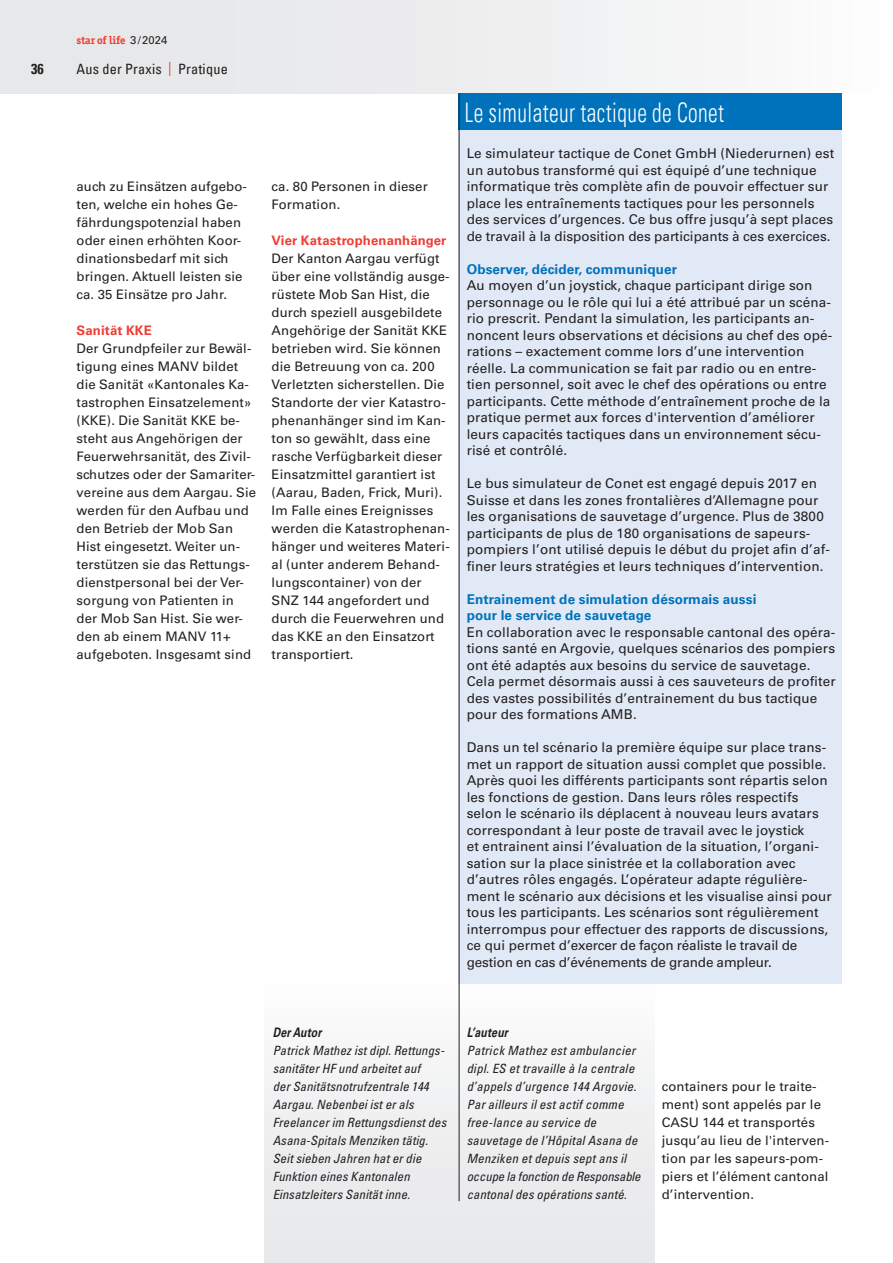
<style>
.page{position:relative;width:893px;height:1263px;background:#fff}
.page>*{position:absolute;margin:0;border:0;box-sizing:border-box;transform-origin:0 0}
.Headline_18p_d{font:300 condensed 27px "Univers LT Pro";letter-spacing:.02em;color:#fff;scale:.8 1}
.t1{font:condensed 14.25px "Univers LT Pro";letter-spacing:.015em;color:#231f20}
.t2{font:700 condensed 14.25px "Univers LT Pro";color:#231f20}
.Lauftext_f{font:13.5px/16.5px "Univers LT Pro 55 Roman";letter-spacing:.01em;color:#231f20}
.Zwischentitel_f{font:700 13.5px/16.5px "Univers LT Pro 65";letter-spacing:.01em;color:#0072bc}
.Lauftext_d{font:13.2px/18px "Univers LT Pro 55 Roman";letter-spacing:.01em;color:#231f20}
.Lauftext_f-2{font:13.2px/18px "Univers LT Pro 55 Roman";letter-spacing:.01em;color:#231f20}
.Zwischentitel_d{font:700 13.2px "Univers LT Pro 65";letter-spacing:.01em;color:#ee3e34}
.Autor_d_Ende_bold_kursiv_libü{font:italic 700 13.2px "Univers LT Pro 65";color:#231f20;scale:.8 1}
.Autoren_f_Ende_libü{font:italic condensed 12.75px/18px "Univers LT Pro";letter-spacing:.02em;color:#231f20}
.Autoren_d_Ende_libü{font:italic condensed 12.75px/18px "Univers LT Pro";letter-spacing:.01em;color:#231f20}
.t3{font:700 11.25px "Officina Serif ITC Pro";color:#ee3e34}
.s1{font-family:"Univers LT Pro 55 Roman";font-weight:400;color:#231f20}
.s2{color:#ee3e34}
</style>
<div class="page">
<div style="left:0;top:0;width:893px;height:94px;background:linear-gradient(to right,#e3e4e5,#fbfbfb)"></div>
<div style="left:264px;top:981px;width:390px;height:282px;background:linear-gradient(to right,#f0f1f2,#f0f0f1)"></div>
<div style="left:459px;top:130px;width:383px;height:853px;background:#e1e9f6"></div>
<div style="left:459px;top:94px;width:383px;height:36px;background:#0072bc"></div>
<hr style="left:459px;top:94px;width:1px;height:1107px;background:#231f20">
<p class="t2" style="left:31px;top:61px;width:14px">36</p>
<p class="t3" style="left:77px;top:34px;width:92px">star of life <span class="s1">3/2024</span></p>
<p class="t1" style="left:77px;top:60px;width:153px">Aus der Praxis <span class="s2">|</span> Pratique</p>
<p class="Lauftext_d" style="left:77px;top:177px;width:171px">auch zu Einsätzen aufgebo&shy;ten, welche ein hohes Ge&shy;fährdungspotenzial haben oder einen erhöhten Koor&shy;dinationsbedarf mit sich bringen. Aktuell leisten sie ca. 35 Einsätze pro Jahr.</p>
<p class="Zwischentitel_d" style="left:77px;top:321px;width:77px">Sanität KKE</p>
<p class="Lauftext_d" style="left:77px;top:339px;width:181px">Der Grundpfeiler zur Bewäl&shy;tigung eines MANV bildet die Sanität «Kantonales Ka&shy;tastrophen Einsatzelement» (KKE). Die Sanität KKE be&shy;steht aus Angehörigen der<br>Feuerwehrsanität, des Zivil&shy;schutzes oder der Samariter&shy;vereine aus dem Aargau. Sie werden für den Aufbau und den Betrieb der Mob San<br>Hist eingesetzt. Weiter un&shy;terstützen sie das Rettungs&shy;dienstpersonal bei der Ver&shy;sorgung von Patienten in der Mob San Hist. Sie wer&shy;den ab einem MANV 11+ aufgeboten. Insgesamt sind</p>
<p class="Lauftext_d" style="left:272px;top:177px;width:158px">ca. 80 Personen in dieser<br>Formation.</p>
<p class="Zwischentitel_d" style="left:272px;top:231px;width:176px">Vier Katastrophenanhänger</p>
<p class="Lauftext_d" style="left:272px;top:249px;width:180px">Der Kanton Aargau verfügt über eine vollständig ausge&shy;rüstete Mob San Hist, die durch speziell ausgebildete<br>Angehörige der Sanität KKE betrieben wird. Sie können die Betreuung von ca. 200<br>Verletzten sicherstellen. Die<br>Standorte der vier Katastro&shy;phenanhänger sind im Kan&shy;ton so gewählt, dass eine rasche Verfügbarkeit dieser<br>Einsatzmittel garantiert ist (Aarau, Baden, Frick, Muri).<br>Im Falle eines Ereignisses werden die Katastrophenan&shy;hänger und weiteres Materi&shy;al (unter anderem Behand&shy;lungscontainer) von der<br>SNZ 144 angefordert und durch die Feuerwehren und das KKE an den Einsatzort transportiert.</p>
<p class="Headline_18p_d" style="left:465px;top:94px;width:326px">Le simulateur tactique de Conet</p>
<p class="Lauftext_f" style="left:467px;top:145px;width:369px">Le simulateur tactique de Conet GmbH (Niederurnen) est un autobus transformé qui est équipé d’une technique informatique très complète afin de pouvoir effectuer sur place les entraînements tactiques pour les personnels des services d’urgences. Ce bus offre jusqu’à sept places de travail à la disposition des participants à ces exercices.</p>
<p class="Zwischentitel_f" style="left:467px;top:260px;width:212px">Observer, décider, communiquer</p>
<p class="Lauftext_f" style="left:467px;top:277px;width:367px">Au moyen d’un joystick, chaque participant dirige son personnage ou le rôle qui lui a été attribué par un scéna&shy;rio prescrit. Pendant la simulation, les participants an&shy;noncent leurs observations et décisions au chef des opé&shy;rations – exactement comme lors d’une intervention réelle. La communication se fait par radio ou en entre&shy;tien personnel, soit avec le chef des opérations ou entre participants. Cette méthode d’entraînement proche de la pratique permet aux forces d'intervention d’améliorer leurs capacités tactiques dans un environnement sécu&shy;risé et contrôlé.</p>
<p class="Lauftext_f" style="left:467px;top:475px;width:365px">Le bus simulateur de Conet est engagé depuis 2017 en Suisse et dans les zones frontalières d’Allemagne pour les organisations de sauvetage d’urgence. Plus de 3800 participants de plus de 180 organisations de sapeurs&shy;pompiers l’ont utilisé depuis le début du projet afin d’af&shy;finer leurs stratégies et leurs techniques d’intervention.</p>
<p class="Zwischentitel_f" style="left:467px;top:590px;width:291px">Entrainement de simulation désormais aussi pour le service de sauvetage</p>
<p class="Lauftext_f" style="left:467px;top:623px;width:370px">En collaboration avec le responsable cantonal des opéra&shy;tions santé en Argovie, quelques scénarios des pompiers ont été adaptés aux besoins du service de sauvetage.<br>Cela permet désormais aussi à ces sauveteurs de profiter des vastes possibilités d’entrainement du bus tactique pour des formations AMB.</p>
<p class="Lauftext_f" style="left:467px;top:739px;width:367px">Dans un tel scénario la première équipe sur place trans&shy;met un rapport de situation aussi complet que possible.<br>Après quoi les différents participants sont répartis selon les fonctions de gestion. Dans leurs rôles respectifs selon le scénario ils déplacent à nouveau leurs avatars correspondant à leur poste de travail avec le joystick<br>et entrainent ainsi l’évaluation de la situation, l’organi&shy;sation sur la place sinistrée et la collaboration avec d’autres rôles engagés. L’opérateur adapte régulière&shy;ment le scénario aux décisions et les visualise ainsi pour tous les participants. Les scénarios sont régulièrement interrompus pour effectuer des rapports de discussions, ce qui permet d’exercer de façon réaliste le travail de gestion en cas d’événements de grande ampleur.</p>
<p class="Autor_d_Ende_bold_kursiv_libü" style="left:273px;top:1023px;width:67px">DerAutor</p>
<p class="Autoren_d_Ende_libü" style="left:273px;top:1041px;width:175px">Patrick Mathez ist dipl. Rettungs&shy;sanitäter HF und arbeitet auf<br>der Sanitätsnotrufzentrale 144<br>Aargau. Nebenbei ist er als<br>Freelancer im Rettungsdienst des<br>Asana-Spitals Menziken tätig.<br>Seit sieben Jahren hat er die<br>Funktion eines Kantonalen<br>Einsatzleiters Sanität inne.</p>
<p class="Autor_d_Ende_bold_kursiv_libü" style="left:467px;top:1023px;width:57px">L’auteur</p>
<p class="Autoren_f_Ende_libü" style="left:467px;top:1041px;width:175px">Patrick Mathez est ambulancier dipl. ES et travaille à la centrale d’appels d’urgence 144 Argovie.<br>Par ailleurs il est actif comme free-lance au service de sauvetage de l’Hôpital Asana de<br>Menziken et depuis sept ans il occupe la fonction de Responsable cantonal des opérations santé.</p>
<p class="Lauftext_f-2" style="left:662px;top:1077px;width:169px">containers pour le traite&shy;ment) sont appelés par le<br>CASU 144 et transportés jusqu’au lieu de l'interven&shy;tion par les sapeurs-pom&shy;piers et l’élément cantonal d’intervention.</p>
</div>
